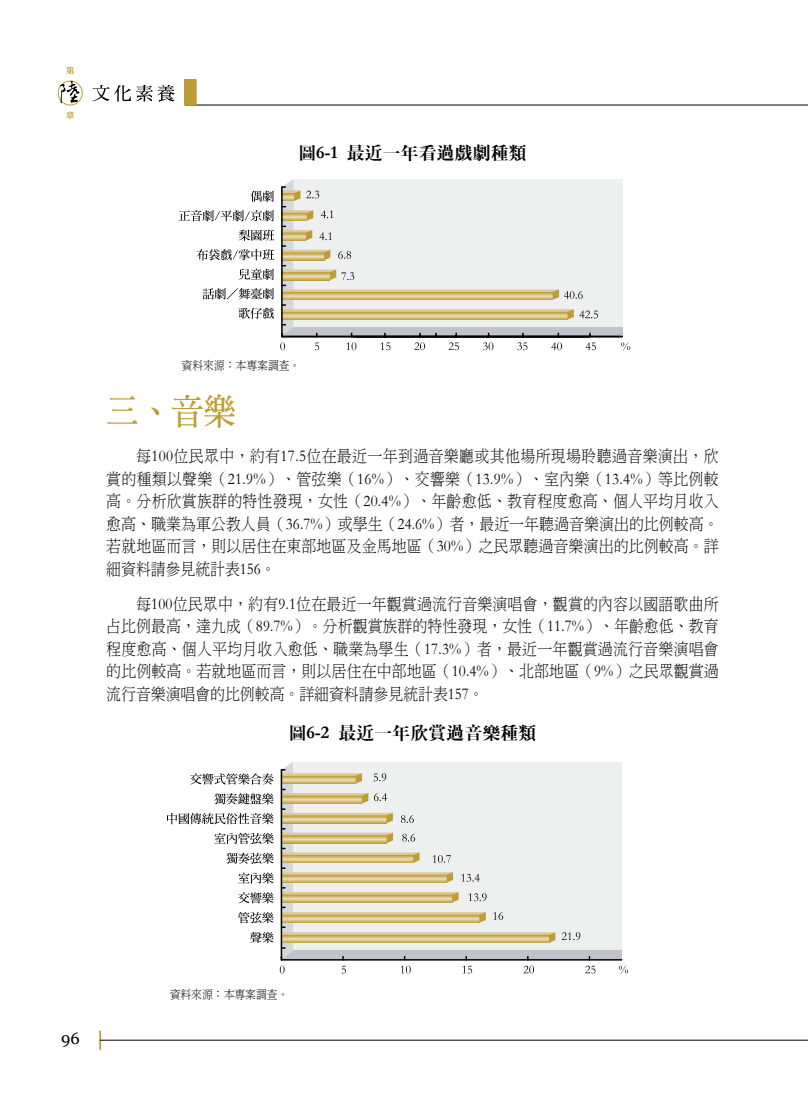
<style>
.page{position:relative;width:808px;height:1106px;background:#fff}
.page>*{position:absolute;margin:0;border:0;box-sizing:border-box;transform-origin:0 0}
.內文-次標{font:36px "DF Ming Bd HK BF";color:#bd9d35;scale:.9 1}
.目錄-次-名稱-表格用{font:18px "DF Ming XB WIN BF";color:#000}
.內文_首行縮8mm{font:16.5px/22.5px "DF Ming Lt HK BF";letter-spacing:.01em;color:#040000;text-align:justify;scale:.9 1}
.t1{font:16.5px "Georgia";color:#040000}
.資料來源{font:12px "DF Ming Lt HK BF";color:#040000;scale:.9 1}
.s1{font-family:"Garamond";font-weight:700}
.s2{font-family:"Garamond"}
</style>
<div class="page">
<hr style="left:185px;top:105px;width:623px;height:1px;background:#000">
<div style="left:185px;top:80px;width:11px;height:25px;background:#bd9d35"></div>
<div style="left:184px;top:80px;width:12px;height:25px;border:1px solid #bd9d35"></div>
<svg style="left:99px;top:1030px;width:2px;height:19px"></svg>
<hr style="left:100px;top:1039px;width:708px;height:1px;background:#000">
<div style="left:58px;top:81px;width:25px;height:24px;border:1px solid #bd9d35;border-radius:50%"></div>
<svg style="left:60px;top:81px;width:19px;height:22px"></svg>
<svg style="left:93px;top:85px;width:82px;height:17px"></svg>
<svg style="left:66px;top:67px;width:8px;height:7px"></svg>
<svg style="left:66px;top:111px;width:8px;height:8px"></svg>
<div style="left:293px;top:179px;width:329px;height:154px;background:#eeefef"></div>
<div style="left:282px;top:327px;width:340px;height:9px;background:#c0c3c9"></div>
<hr style="left:281px;top:187px;width:2px;height:150px;background:#000">
<hr style="left:282px;top:336px;width:340px;height:1px;background:#000">
<svg style="left:251px;top:191px;width:23px;height:11px"></svg>
<svg style="left:179px;top:210px;width:95px;height:11px"></svg>
<svg style="left:239px;top:230px;width:35px;height:11px"></svg>
<svg style="left:197px;top:249px;width:77px;height:12px"></svg>
<svg style="left:239px;top:269px;width:35px;height:11px"></svg>
<svg style="left:203px;top:288px;width:71px;height:11px"></svg>
<svg style="left:239px;top:308px;width:35px;height:11px"></svg>
<svg style="left:280px;top:342px;width:5px;height:8px"></svg>
<svg style="left:315px;top:342px;width:4px;height:8px"></svg>
<svg style="left:346px;top:342px;width:10px;height:8px"></svg>
<svg style="left:381px;top:342px;width:9px;height:8px"></svg>
<svg style="left:414px;top:342px;width:11px;height:8px"></svg>
<svg style="left:448px;top:342px;width:11px;height:8px"></svg>
<svg style="left:483px;top:342px;width:10px;height:8px"></svg>
<svg style="left:517px;top:342px;width:10px;height:8px"></svg>
<svg style="left:551px;top:342px;width:11px;height:8px"></svg>
<svg style="left:586px;top:342px;width:10px;height:8px"></svg>
<svg style="left:621px;top:342px;width:9px;height:8px"></svg>
<svg style="left:281px;top:179px;width:317px;height:157px"></svg>
<div style="left:292px;top:762px;width:330px;height:194px;background:#eeefef"></div>
<div style="left:282px;top:950px;width:340px;height:9px;background:#c0c3c9"></div>
<hr style="left:282px;top:959px;width:340px;height:1px;background:#000">
<hr style="left:281px;top:769px;width:1px;height:191px;background:#000">
<svg style="left:190px;top:773px;width:84px;height:11px"></svg>
<svg style="left:214px;top:793px;width:59px;height:11px"></svg>
<svg style="left:167px;top:813px;width:106px;height:11px"></svg>
<svg style="left:214px;top:832px;width:59px;height:12px"></svg>
<svg style="left:226px;top:852px;width:47px;height:11px"></svg>
<svg style="left:238px;top:872px;width:35px;height:11px"></svg>
<svg style="left:238px;top:892px;width:35px;height:11px"></svg>
<svg style="left:238px;top:912px;width:35px;height:11px"></svg>
<svg style="left:250px;top:932px;width:23px;height:11px"></svg>
<svg style="left:280px;top:965px;width:5px;height:8px"></svg>
<svg style="left:342px;top:965px;width:4px;height:8px"></svg>
<svg style="left:401px;top:965px;width:10px;height:8px"></svg>
<svg style="left:462px;top:965px;width:10px;height:8px"></svg>
<svg style="left:523px;top:965px;width:11px;height:8px"></svg>
<svg style="left:585px;top:965px;width:10px;height:8px"></svg>
<svg style="left:619px;top:965px;width:9px;height:8px"></svg>
<svg style="left:282px;top:762px;width:273px;height:197px"></svg>
<svg style="left:562px;top:932px;width:18px;height:8px"></svg>
<p class="目錄-次-名稱-表格用" style="left:298px;top:144px;width:230px">圖<span class="s1">6-1</span> 最近一年看過戲劇種類</p>
<p class="資料來源" style="left:182px;top:360px;width:133px">資料來源：本專案調查。</p>
<p class="內文-次標" style="left:106px;top:393px;width:146px">三、音樂</p>
<p class="內文_首行縮8mm" style="left:106px;top:445px;width:682px;text-indent:30px">每<span class="s2">100</span>位民眾中，約有<span class="s2">17.5</span>位在最近一年到過音樂廳或其他場所現場聆聽過音樂演出，欣賞的種類以聲樂（<span class="s2">21.9%</span>）、管弦樂（<span class="s2">16%</span>）、交響樂（<span class="s2">13.9%</span>）、室內樂（<span class="s2">13.4%</span>）等比例較高。分析欣賞族群的特性發現，女性（<span class="s2">20.4%</span>）、年齡愈低、教育程度愈高、個人平均月收入愈高、職業為軍公教人員（<span class="s2">36.7%</span>）或學生（<span class="s2">24.6%</span>）者，最近一年聽過音樂演出的比例較高。若就地區而言，則以居住在東部地區及金馬地區（<span class="s2">30%</span>）之民眾聽過音樂演出的比例較高。詳細資料請參見統計表<span class="s2">156</span>。</p>
<p class="內文_首行縮8mm" style="left:106px;top:592px;width:682px;text-indent:30px">每<span class="s2">100</span>位民眾中，約有<span class="s2">9.1</span>位在最近一年觀賞過流行音樂演唱會，觀賞的內容以國語歌曲所占比例最高，達九成（<span class="s2">89.7%</span>）。分析觀賞族群的特性發現，女性（<span class="s2">11.7%</span>）、年齡愈低、教育程度愈高、個人平均月收入愈低、職業為學生（<span class="s2">17.3%</span>）者，最近一年觀賞過流行音樂演唱會的比例較高。若就地區而言，則以居住在中部地區（<span class="s2">10.4%</span>）、北部地區（<span class="s2">9%</span>）之民眾觀賞過流行音樂演唱會的比例較高。詳細資料請參見統計表<span class="s2">157</span>。</p>
<p class="目錄-次-名稱-表格用" style="left:289px;top:724px;width:249px">圖<span class="s1">6-2</span> 最近一年欣賞過音樂種類</p>
<p class="t1" style="left:61px;top:1029px;width:20px">96</p>
<p class="資料來源" style="left:170px;top:988px;width:133px">資料來源：本專案調查。</p>
</div>
